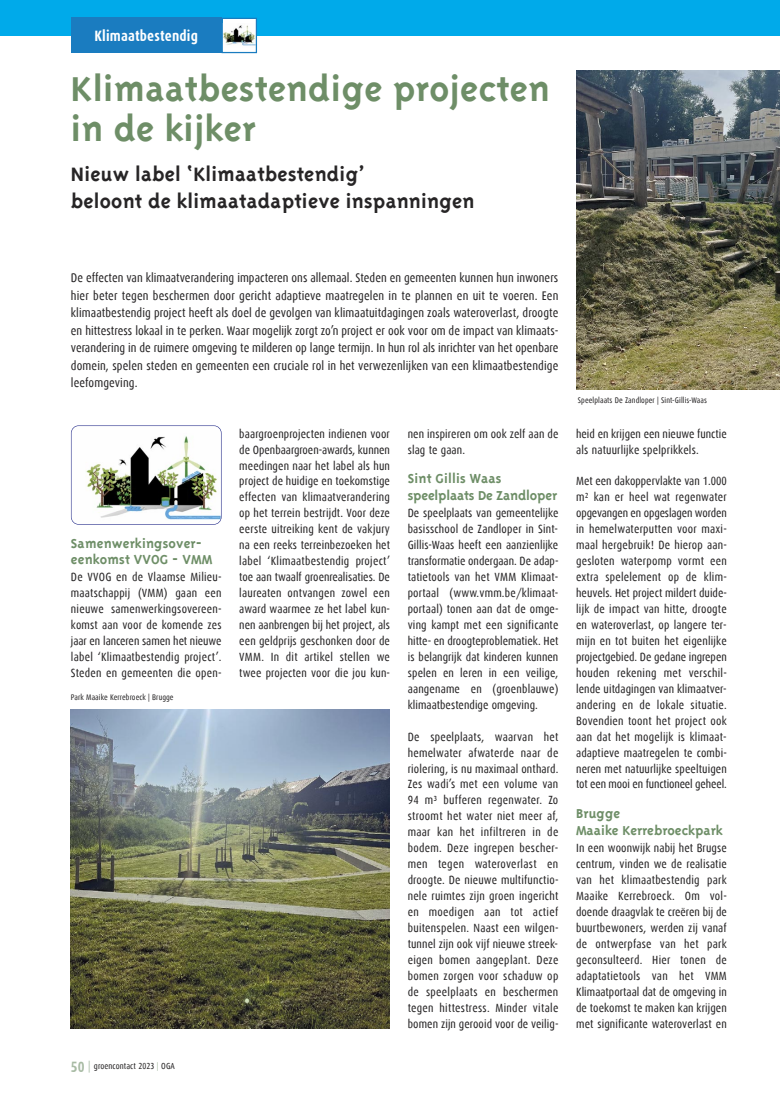
<style>
.page{position:relative;width:780px;height:1099px;background:#fff}
.page>*{position:absolute;margin:0;border:0;box-sizing:border-box;transform-origin:0 0}
.t1{font:700 40px/40px "Triplex";letter-spacing:.01em;color:#6e8e67}
.t2{font:700 22.5px/27.5px "Triplex";letter-spacing:.01em;color:#272526}
.t3{font:700 15px/16px "Triplex";letter-spacing:.01em;color:#6e8e67}
.t4{font:700 15px/17.2px "Triplex";letter-spacing:-.01em;color:#6e8e67}
.t5{font:700 15px "Dax Condensed";letter-spacing:.01em;color:#fff}
.t6{font:12.5px/17.5px "Dax Condensed";letter-spacing:.01em;color:#272526;text-align:justify}
.t7{font:11.88px/16px "Dax Condensed";letter-spacing:.01em;color:#272526;text-align:justify}
.t8{font:8.75px "Dax Condensed";letter-spacing:.01em;color:#272526}
.t9{font:8.12px "Dax Condensed";letter-spacing:.01em;color:#272526}
.s1{font-weight:700;font-size:15px;color:#a8bba4}
.s2{font-size:11.88px;color:#a8bba4}
.s3{color:#a8bba4}
</style>
<div class="page">
<div style="left:0;top:0;width:780px;height:35px;background:#00aaea"></div>
<div style="left:71px;top:18px;width:150px;height:35px;background:#1a7cc0"></div>
<div style="left:223px;top:19px;width:33px;height:33px;background:#fff"></div>
<img style="left:223px;top:25px;width:32px;height:21px">
<div style="left:221px;top:18px;width:36px;height:35px;border:1px solid #1a7cc0"></div>
<img style="left:71px;top:426px;width:150px;height:98px;border-radius:7px">
<div style="left:71px;top:425px;width:150px;height:99px;border:1px solid #333a92;border-radius:8px"></div>
<img style="left:576px;top:71px;width:204px;height:319px">
<img style="left:71px;top:709px;width:319px;height:319px">
<p class="t5" style="left:95px;top:27px;width:105px">Klimaatbestendig</p>
<h1 class="t1" style="left:71px;top:71px;width:480px">Klimaatbestendige projecten in de kijker</h1>
<h2 class="t2" style="left:71px;top:161px;width:405px">Nieuw label ‘Klimaatbestendig’<br>beloont de klimaatadaptieve inspanningen</h2>
<p class="t6" style="left:71px;top:270px;width:489px">De effecten van klimaatverandering impacteren ons allemaal. Steden en gemeenten kunnen hun inwoners hier beter tegen beschermen door gericht adaptieve maatregelen in te plannen en uit te voeren. Een klimaat bestendig project heeft als doel de gevolgen van klimaatuitdagingen zoals wateroverlast, droogte en hittestress lokaal in te perken. Waar mogelijk zorgt zo’n project er ook voor om de impact van klimaats - verandering in de ruimere omgeving te milderen op lange termijn. In hun rol als inricht er van het openbare domein, spelen steden en gemeenten een cruciale rol in het verwezenlijken van een klimaatbestendige leefomgeving.</p>
<p class="t3" style="left:71px;top:536px;width:143px">Samenwerkingsover&shy;eenkomst VVOG - VMM</p>
<p class="t7" style="left:71px;top:569px;width:152px">De VVOG en de Vlaamse Milieu&shy;maatschappij (VMM) gaan een nieuwe samenwerkingsovereen&shy;komst aan voor de komende zes jaar en lanceren samen het nieuwe label ‘Klimaatbestendig project’.<br>Steden en gemeenten die open-</p>
<p class="t9" style="left:71px;top:693px;width:104px">Park Maaike Kerrebroeck | Brugge</p>
<p class="t8" style="left:71px;top:1061px;width:106px"><span class="s1">50</span> <span class="s2">|</span> groencontact 2023 <span class="s3">|</span> OGA</p>
<p class="t7" style="left:239px;top:426px;width:152px">baargroenprojecten indienen voor de Openbaargroen-awards, kunnen meedingen naar het label als hun project de huidige en toekomstige effecten van klimaatverandering op het terrein bestrijdt. Voor deze eerste uitreiking kent de vakjury na een reeks terreinbezoeken het label ‘Klimaatbestendig project’ toe aan twaalf groenrealisaties. De laureaten ontvangen zowel een award waarmee ze het label kun&shy;nen aanbrengen bij het project, als een geldprijs geschonken door de VMM. In dit artikel stellen we twee projecten voor die jou kun-</p>
<p class="t7" style="left:407px;top:426px;width:152px">nen inspireren om ook zelf aan de slag te gaan.</p>
<p class="t4" style="left:407px;top:470px;width:151px">Sint Gillis Waas speelplaats De Zandloper</p>
<p class="t7" style="left:407px;top:506px;width:152px">De speelplaats van gemeentelijke basisschool de Zandloper in Sint-Gillis-Waas heeft een aanzienlijke transformatie ondergaan. De adap&shy;tatietools van het VMM Klimaat - portaal (www.vmm.be/klimaat&shy;portaal) tonen aan dat de omge&shy;ving kampt met een significante hitte- en droogteproblematiek. Het is belangrijk dat kinderen kunnen spelen en leren in een veilige, aangenam e en (groenblauwe) klimaat bestendige omgeving.</p>
<p class="t7" style="left:407px;top:729px;width:152px">De speelplaats, waarvan het hemel water afwaterde naar de riolering, is nu maximaal onthard.<br>Zes wadi’s met een volume van 94 m³ bufferen regenwater. Zo stroomt het water niet meer af, maar kan het infiltreren in de bodem. Deze ingrepen bescher&shy;men tegen wateroverlast en droogte. De nieuwe multifunctio&shy;nele ruimtes zijn groen ingericht en moedigen aan tot actie f buiten spelen. Naast een wilgen - tunnel zijn ook vijf nieuwe streek&shy;eigen bomen aangeplant. Deze bomen zorgen voor schaduw op de speelplaats en beschermen tegen hittestress. Minder vitale bomen zijn gerooid voor de veilig -</p>
<p class="t9" style="left:578px;top:396px;width:131px">Speelplaats De Zandloper | Sint-Gillis-Waas</p>
<p class="t7" style="left:576px;top:426px;width:152px">heid en krijgen een nieuwe functie als natuurlijke spelprikkels.</p>
<p class="t7" style="left:576px;top:474px;width:152px">Met een dakoppervlakte van 1.000 m² kan er heel wat regenwater opgevangen en opgeslagen worden in hemelwaterputten voor maxi&shy;maal hergebruik! De hierop aan&shy;gesloten waterpomp vormt een extra spelelement op de klim - heuvels. Het project mildert duide&shy;lijk de impact van hitte, droogte en wateroverlast, op langere ter&shy;mijn en tot buiten het eigenlijke projectgebied. De gedane ingrepen houden rekening met verschil&shy;lende uitdagingen van klimaatver&shy;andering en de lokale situatie.<br>Bovendien toont het project ook aan dat het mogelijk is klimaat&shy;adaptieve maatregelen te combi&shy;neren met natuurlijke speeltuigen tot een mooi en functioneel geheel.</p>
<p class="t3" style="left:576px;top:805px;width:148px;line-height:17.2px">Brugge<br>Maaike Kerrebroeckpark</p>
<p class="t7" style="left:576px;top:840px;width:152px">In een woonwijk nabij het Brugse centrum, vinden we de realisatie van het klimaatbestendig park Maaike Kerrebroeck. Om vol&shy;doende draagvlak te creëren bij de buurtbewoners, werden zij vanaf de ontwerpfase van het park geconsulteer d. Hier tonen de adaptatietools van het VMM Klimaat portaal dat de omgeving in de toekomst te maken kan krijgen met significante wateroverlast en</p>
</div>
